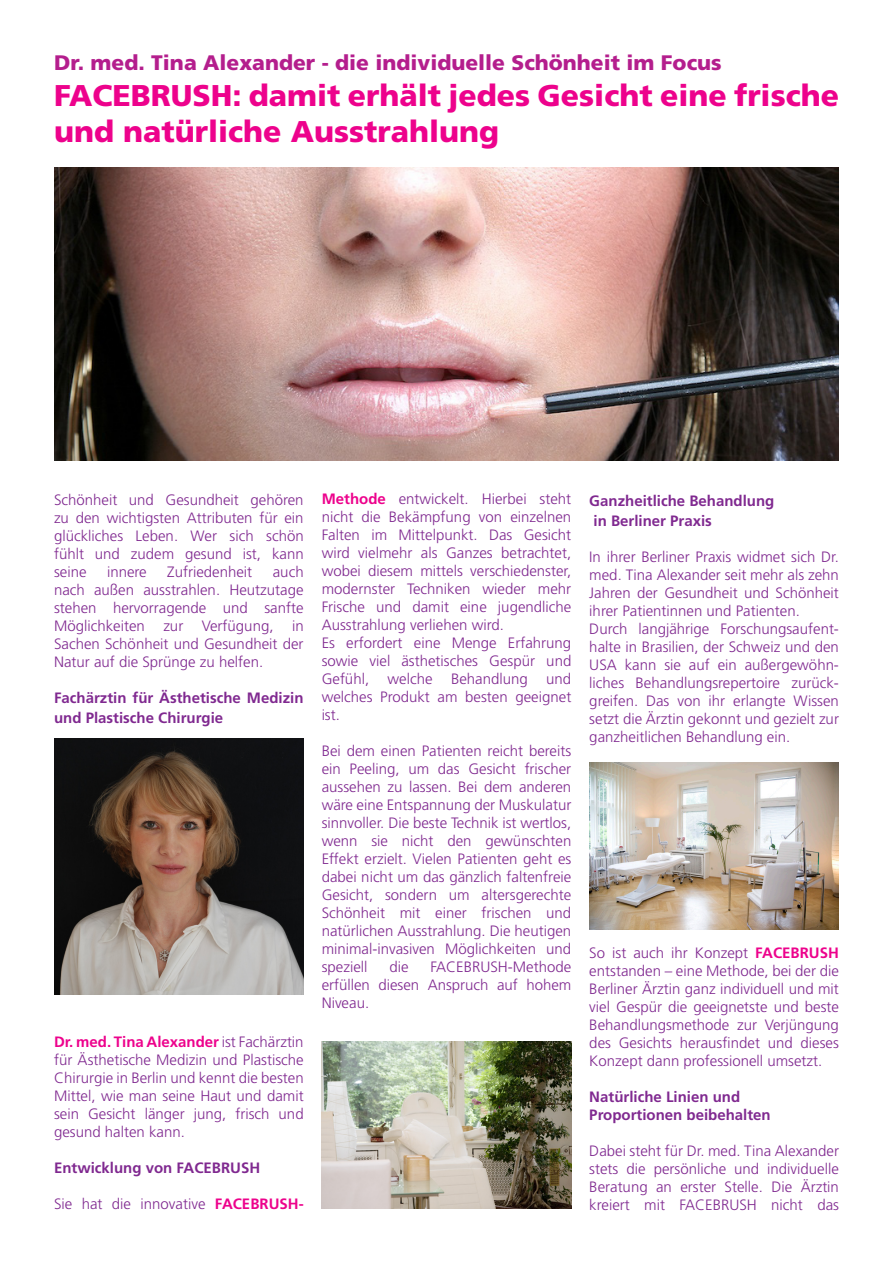
<style>
.page{position:relative;width:893px;height:1263px;background:#fff}
.page>*{position:absolute;margin:0;border:0;box-sizing:border-box;transform-origin:0 0}
.t1{font:900 30px/36px "Frutiger CE";color:#ed028c}
.t2{font:900 21px "Frutiger CE";color:#b41e8d}
.t3{font:300 15px/18px "Frutiger CE";color:#802990;text-align:justify}
.t4{font:700 15px/19.8px "Frutiger CE";color:#802990}
.s1{font-weight:700;color:#ed028c}
</style>
<div class="page">
<img style="left:322px;top:1042px;width:249px;height:166px">
<img style="left:54px;top:168px;width:785px;height:293px">
<img style="left:589px;top:763px;width:250px;height:166px">
<img style="left:54px;top:739px;width:250px;height:255px">
<p class="t2" style="left:54px;top:50px;width:669px">Dr. med. Tina Alexander - die individuelle Schönheit im Focus</p>
<p class="t1" style="left:54px;top:77px;width:786px">FACEBRUSH: damit erhält jedes Gesicht eine frische und natürliche Ausstrahlung</p>
<p class="t3" style="left:54px;top:490px;width:251px">Schönheit und Gesundheit gehören zu den wichtigsten Attributen für ein glückliches Leben. Wer sich schön fühlt und zudem gesund ist, kann seine</p>
<p class="t3" style="left:107px;top:562px;width:41px">innere</p>
<p class="t3" style="left:167px;top:562px;width:87px">Zufriedenheit</p>
<p class="t3" style="left:54px;top:562px;width:251px;text-indent:219px">auch nach außen ausstrahlen. Heutzutage stehen hervorragende und sanfte Möglichkeiten zur Verfügung, in Sachen Schönheit und Gesundheit der Natur auf die Sprünge zu helfen.</p>
<p class="t4" style="left:54px;top:687px;width:251px">Fachärztin für Ästhetische Medizin und Plastische Chirurgie</p>
<p class="t3" style="left:54px;top:1032px;width:251px"><span class="s1">Dr. med. Tina Alexander</span> ist Fachärztin für Ästhetische Medizin und Plastische Chirurgie in Berlin und kennt die besten Mittel, wie man seine Haut und damit sein Gesicht länger jung, frisch und gesund halten kann.</p>
<p class="t4" style="left:54px;top:1157px;width:208px">Entwicklung von FACEBRUSH</p>
<p class="t3" style="left:54px;top:1194px;width:251px">Sie hat die innovative <span class="s1">FACEBRUSH-</span></p>
<p class="t3" style="left:322px;top:490px;width:251px"><span class="s1">Methode</span> entwickelt. Hierbei steht nicht die Bekämpfung von einzelnen Falten im Mittelpunkt. Das Gesicht wird vielmehr als Ganzes betrachtet, wobei diesem mittels verschiedenster, modernster Techniken wieder mehr Frische und damit eine jugendliche Ausstrahlung verliehen wird.</p>
<p class="t3" style="left:322px;top:634px;width:251px">Es erfordert eine Menge Erfahrung sowie viel ästhetisches Gespür und Gefühl, welche Behandlung und welches Produkt am besten geeignet ist.</p>
<p class="t3" style="left:322px;top:742px;width:251px">Bei dem einen Patienten reicht bereits ein Peeling, um das Gesicht frischer aussehen zu lassen. Bei dem anderen wäre eine Entspannung der Muskulatur sinnvoller. Die beste Technik ist wertlos, wenn sie nicht den gewünschten Effekt erzielt. Vielen Patienten geht es dabei nicht um das gänzlich faltenfreie Gesicht, sondern um altersgerechte Schönheit mit einer frischen und natürlichen Ausstrahlung. Die heutigen minimal-invasiven Möglichkeiten und speziell</p>
<p class="t3" style="left:322px;top:958px;width:251px;text-indent:109px">FACEBRUSH-Methode erfüllen diesen Anspruch auf hohem Niveau.</p>
<p class="t3" style="left:389px;top:958px;width:21px">die</p>
<p class="t4" style="left:589px;top:491px;width:187px">Ganzheitliche Behandlung</p>
<p class="t4" style="left:593px;top:510px;width:120px">in Berliner Praxis</p>
<p class="t3" style="left:589px;top:547px;width:251px">In ihrer Berliner Praxis widmet sich Dr. med. Tina Alexander seit mehr als zehn Jahren der Gesundheit und Schönheit ihrer Patientinnen und Patienten.</p>
<p class="t3" style="left:589px;top:619px;width:251px">Durch langjährige Forschungsaufent&shy;halte in Brasilien, der Schweiz und den USA kann sie auf ein außergewöhn&shy;liches Behandlungsrepertoire zurück&shy;greifen. Das von ihr erlangte Wissen setzt die Ärztin gekonnt und gezielt zur ganzheitlichen Behandlung ein.</p>
<p class="t3" style="left:589px;top:943px;width:251px">So ist auch ihr Konzept <span class="s1">FACEBRUSH </span>entstanden – eine Methode, bei der die Berliner Ärztin ganz individuell und mit viel Gespür die geeignetste und beste Behandlungsmethode zur Verjüngung des Gesichts herausfindet und dieses Konzept dann professionell umsetzt.</p>
<p class="t4" style="left:589px;top:1086px;width:152px">Natürliche Linien und</p>
<p class="t4" style="left:589px;top:1104px;width:183px">Proportionen beibehalten</p>
<p class="t3" style="left:589px;top:1141px;width:251px">Dabei steht für Dr. med. Tina Alexander stets die persönliche und individuelle Beratung an erster Stelle. Die Ärztin kreiert mit FACEBRUSH nicht das</p>
</div>
